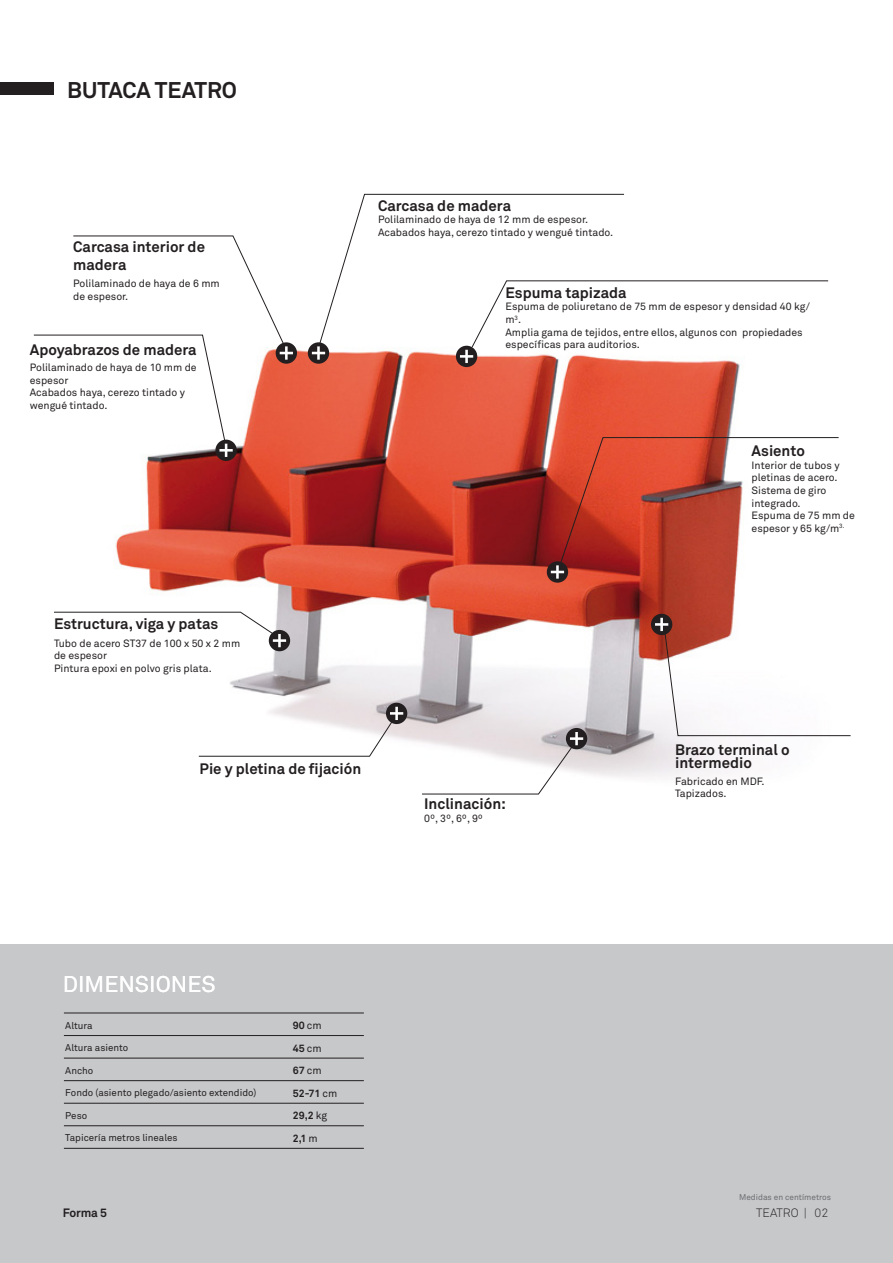
<style>
.page{position:relative;width:893px;height:1263px;background:#fff}
.page>*{position:absolute;margin:0;border:0;box-sizing:border-box;transform-origin:0 0}
.t1{font:700 22.5px "Akkurat";color:#231f20}
.t2{font:22.5px "Akkurat";color:#fff}
.t3{font:700 15px/18px "Akkurat";color:#231f20}
.t4{font:300 12px "Akkurat";color:#231f20}
.t5{font:700 12px "Akkurat";letter-spacing:-.02em;color:#231f20}
.t6{font:10.5px/12.6px "Akkurat";color:#231f20}
.t7{font:700 10.5px "Akkurat";color:#231f20}
.t8{font:9.75px "Akkurat";color:#231f20}
.t9{font:8.25px "Akkurat";color:#6c6d70}
.s1{font-weight:400}
</style>
<div class="page">
<div style="left:0;top:944px;width:893px;height:319px;background:#c7c8ca"></div>
<div style="left:0;top:82px;width:53px;height:13px;background:#231f20"></div>
<img style="left:114px;top:344px;width:737px;height:434px">
<svg style="left:319px;top:194px;width:305px;height:155px"></svg>
<div style="left:269px;top:630px;width:21px;height:21px;background:#231f20;border-radius:50%"></div>
<svg style="left:54px;top:611px;width:232px;height:36px"></svg>
<svg style="left:308px;top:342px;width:21px;height:22px"></svg>
<svg style="left:312px;top:352px;width:13px;height:2px"></svg>
<hr style="left:317px;top:346px;width:3px;height:14px;background:#fff">
<svg style="left:276px;top:342px;width:21px;height:22px"></svg>
<div style="left:386px;top:703px;width:21px;height:21px;background:#231f20;border-radius:50%"></div>
<svg style="left:198px;top:707px;width:205px;height:50px"></svg>
<div style="left:566px;top:728px;width:21px;height:21px;background:#231f20;border-radius:50%"></div>
<svg style="left:421px;top:732px;width:162px;height:63px"></svg>
<svg style="left:560px;top:437px;width:279px;height:126px"></svg>
<svg style="left:547px;top:561px;width:21px;height:22px"></svg>
<svg style="left:551px;top:571px;width:13px;height:2px"></svg>
<hr style="left:556px;top:565px;width:3px;height:14px;background:#fff">
<div style="left:456px;top:346px;width:21px;height:21px;background:#231f20;border-radius:50%"></div>
<svg style="left:460px;top:280px;width:369px;height:83px"></svg>
<div style="left:651px;top:614px;width:21px;height:21px;background:#231f20;border-radius:50%"></div>
<svg style="left:655px;top:618px;width:196px;height:118px"></svg>
<div style="left:215px;top:440px;width:22px;height:21px;background:#231f20;border-radius:50%"></div>
<svg style="left:33px;top:235px;width:260px;height:222px"></svg>
<hr style="left:64px;top:1035px;width:300px;height:1px;background:#231f20">
<hr style="left:64px;top:1058px;width:300px;height:1px;background:#231f20">
<hr style="left:64px;top:1080px;width:300px;height:1px;background:#231f20">
<hr style="left:64px;top:1103px;width:300px;height:1px;background:#231f20">
<hr style="left:64px;top:1125px;width:300px;height:1px;background:#231f20">
<hr style="left:64px;top:1148px;width:300px;height:1px;background:#231f20">
<hr style="left:64px;top:1013px;width:300px;height:1px;background:#231f20">
<p class="t1" style="left:67px;top:76px;width:171px">BUTACA TEATRO</p>
<p class="t3" style="left:73px;top:238px;width:133px">Carcasa interior de madera</p>
<p class="t6" style="left:73px;top:277px;width:148px">Polilaminado de haya de 6 mm</p>
<p class="t6" style="left:73px;top:289px;width:57px">de espesor.</p>
<p class="t3" style="left:30px;top:340px;width:168px">Apoyabrazos de madera</p>
<p class="t6" style="left:30px;top:361px;width:168px">Polilaminado de haya de 10 mm de espesor</p>
<p class="t6" style="left:30px;top:386px;width:157px">Acabados haya, cerezo tintado y wengué tintado.</p>
<p class="t3" style="left:378px;top:196px;width:135px">Carcasa de madera</p>
<p class="t6" style="left:378px;top:213px;width:212px">Polilaminado de haya de 12 mm de espesor.</p>
<p class="t6" style="left:378px;top:226px;width:237px">Acabados haya, cerezo tintado y wengué tintado.</p>
<p class="t3" style="left:505px;top:283px;width:123px">Espuma tapizada</p>
<p class="t6" style="left:505px;top:300px;width:306px">Espuma de poliuretano de 75 mm de espesor y densidad 40 kg/ m<sup>3</sup>.</p>
<p class="t6" style="left:505px;top:325px;width:299px">Amplia gama de tejidos, entre ellos, algunos con propiedades específicas para auditorios.</p>
<p class="t3" style="left:752px;top:442px;width:55px">Asiento</p>
<p class="t6" style="left:752px;top:459px;width:89px">Interior de tubos y pletinas de acero.</p>
<p class="t6" style="left:752px;top:484px;width:76px">Sistema de giro integrado.</p>
<p class="t6" style="left:752px;top:509px;width:105px">Espuma de 75 mm de espesor y 65 kg/m<sup>3.</sup></p>
<p class="t3" style="left:54px;top:614px;width:166px">Estructura, viga y patas</p>
<p class="t6" style="left:54px;top:636px;width:188px">Tubo de acero ST37 de 100 x 50 x 2 mm de espesor</p>
<p class="t6" style="left:54px;top:662px;width:159px">Pintura epoxi en polvo gris plata.</p>
<p class="t3" style="left:200px;top:760px;width:163px">Pie y pletina de fijación</p>
<p class="t3" style="left:424px;top:795px;width:83px">Inclinación:</p>
<p class="t6" style="left:424px;top:812px;width:60px">0º, 3º, 6º, 9º</p>
<p class="t3" style="left:675px;top:740px;width:116px">Brazo terminal o</p>
<p class="t3" style="left:675px;top:753px;width:78px">intermedio</p>
<p class="t6" style="left:675px;top:774px;width:91px">Fabricado en MDF.</p>
<p class="t6" style="left:675px;top:787px;width:53px">Tapizados.</p>
<h1 class="t2" style="left:63px;top:970px;width:154px">DIMENSIONES</h1>
<p class="t8" style="left:65px;top:1019px;width:29px">Altura</p>
<p class="t8" style="left:65px;top:1042px;width:64px">Altura asiento</p>
<p class="t8" style="left:65px;top:1064px;width:30px">Ancho</p>
<p class="t8" style="left:65px;top:1087px;width:193px">Fondo (asiento plegado/asiento extendido)</p>
<p class="t8" style="left:65px;top:1109px;width:23px">Peso</p>
<p class="t8" style="left:65px;top:1132px;width:114px">Tapicería metros lineales</p>
<p class="t7" style="left:293px;top:1019px;width:30px">90 <span class="s1">cm</span></p>
<p class="t7" style="left:293px;top:1041px;width:30px">45 <span class="s1">cm</span></p>
<p class="t7" style="left:293px;top:1064px;width:30px">67 <span class="s1">cm</span></p>
<p class="t7" style="left:293px;top:1086px;width:46px">52-71 <span class="s1">cm</span></p>
<p class="t7" style="left:293px;top:1109px;width:36px">29,2 <span class="s1">kg</span></p>
<p class="t7" style="left:293px;top:1131px;width:27px">2,1 <span class="s1">m</span></p>
<p class="t9" style="left:739px;top:1192px;width:93px">Medidas en centímetros</p>
<p class="t5" style="left:63px;top:1205px;width:46px">Forma 5</p>
<p class="t4" style="left:756px;top:1205px;width:74px">TEATRO | 02</p>
</div>
